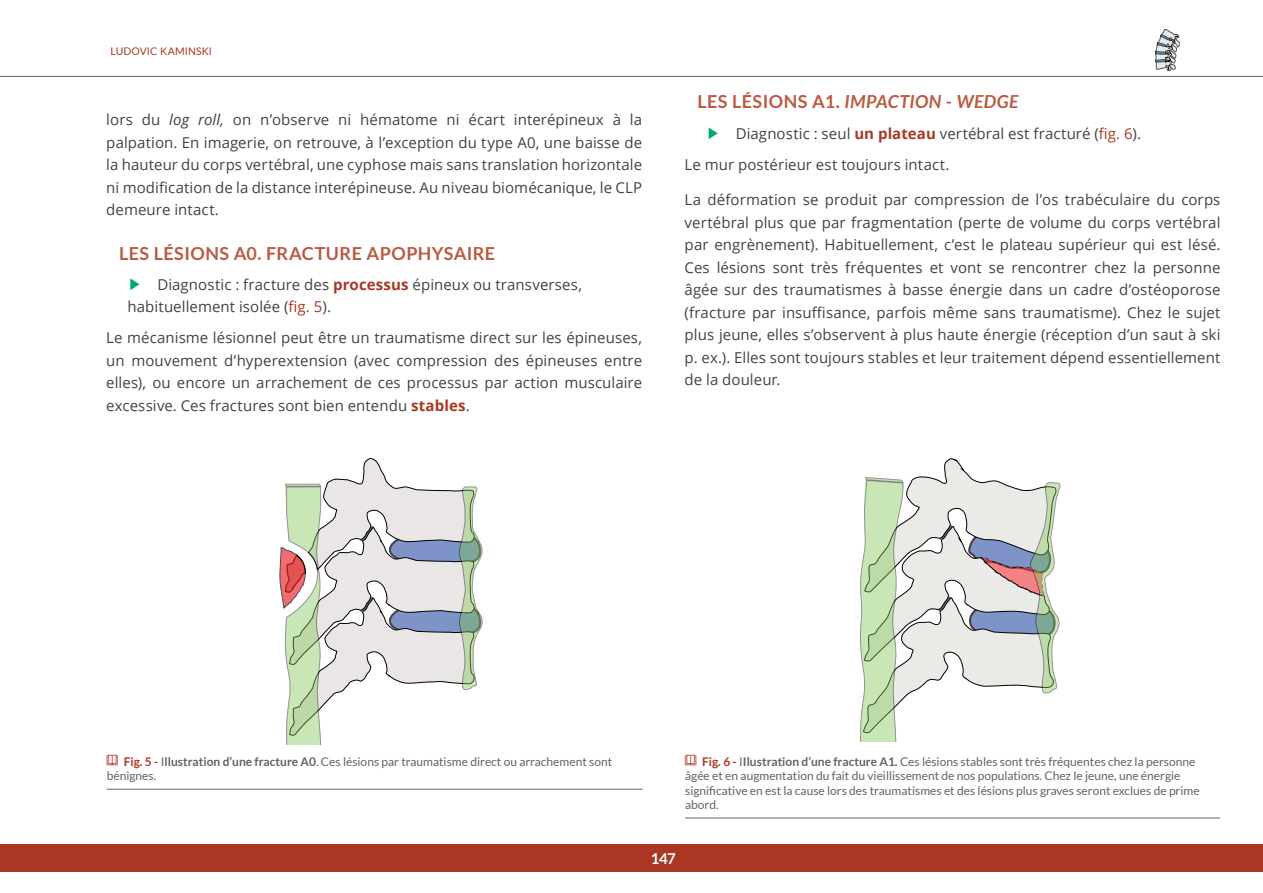
<style>
.page{position:relative;width:1263px;height:893px;background:#fff}
.page>*{position:absolute;margin:0;border:0;box-sizing:border-box;transform-origin:0 0}
.Titre_2{font:700 18px "Lato";letter-spacing:.025em;color:#ba5b43}
.Titre_2-2{font:italic 700 18px "Lato";letter-spacing:.025em;color:#ba5b43}
.CORPS_DE_TEXTE{font:15px/22.5px "Open Sans";letter-spacing:.005em;color:#414243;text-align:justify}
.t1{font:700 15px "Lato";color:#fff}
.t2{font:12px/14.4px "Lato";color:#636366}
.t3{font:10.5px "Lato";letter-spacing:.005em;color:#aa3724}
.s1{font-style:italic}
.s2{font-family:"Adobe Myungjo Std";font-weight:500;color:#00a973}
.s3{font-weight:700;color:#aa3724}
.s4{color:#aa3724}
.s5{font-style:normal}
.s6{font-family:"Holo Lens MDL2 Assets";color:#aa3724}
.s7{font-weight:700}
</style>
<div class="page">
<svg style="left:280px;top:458px;width:202px;height:286px"></svg>
<hr style="left:107px;top:789px;width:536px;height:1px;background:#636366">
<hr style="left:685px;top:818px;width:535px;height:1px;background:#636366">
<svg style="left:860px;top:458px;width:200px;height:283px"></svg>
<div style="left:0;top:844px;width:1263px;height:28px;background:#aa3724"></div>
<hr style="left:0;top:76px;width:1263px;height:1px;background:#636366">
<svg style="left:1155px;top:29px;width:25px;height:41px"></svg>
<p class="t3" style="left:111px;top:45px;width:103px">LUDOVIC KAMINSKI</p>
<p class="CORPS_DE_TEXTE" style="left:106px;top:108px;width:537px">lors du <span class="s1">log roll,</span> on n’observe ni hématome ni écart interépineux à la palpation. En imagerie, on retrouve, à l’exception du type A0, une baisse de la hauteur du corps vertébral, une cyphose mais sans translation horizontale ni modification de la distance interépineuse. Au niveau biomécanique, le CLP demeure intact.</p>
<p class="Titre_2" style="left:119px;top:243px;width:378px">LES LÉSIONS A0. FRACTURE APOPHYSAIRE</p>
<p class="CORPS_DE_TEXTE" style="left:128px;top:273px;width:456px"><span class="s2">▶</span> Diagnostic : fracture des <span class="s3">processus</span> épineux ou transverses, habituellement isolée (<span class="s4">fig. 5</span>).</p>
<p class="CORPS_DE_TEXTE" style="left:106px;top:326px;width:537px">Le mécanisme lésionnel peut être un traumatisme direct sur les épineuses, un mouvement d’hyperextension (avec compression des épineuses entre elles), ou encore un arrachement de ces processus par action musculaire excessive. Ces fractures sont bien entendu <span class="s3">stables</span>.</p>
<p class="Titre_2-2" style="left:697px;top:91px;width:323px"><span class="s5">LES LÉSIONS A1.</span> IMPACTION - WEDGE</p>
<p class="CORPS_DE_TEXTE" style="left:706px;top:122px;width:437px"><span class="s2">▶</span> Diagnostic : seul <span class="s3">un plateau</span> vertébral est fracturé (<span class="s4">fig. 6</span>).</p>
<p class="CORPS_DE_TEXTE" style="left:685px;top:153px;width:266px">Le mur postérieur est toujours intact.</p>
<p class="CORPS_DE_TEXTE" style="left:685px;top:188px;width:537px">La déformation se produit par compression de l’os trabéculaire du corps vertébral plus que par fragmentation (perte de volume du corps vertébral par engrènement). Habituellement, c’est le plateau supérieur qui est lésé.<br>Ces lésions sont très fréquentes et vont se rencontrer chez la personne âgée sur des traumatismes à basse énergie dans un cadre d’ostéoporose (fracture par insuffisance, parfois même sans traumatisme). Chez le sujet plus jeune, elles s’observent à plus haute énergie (réception d’un saut à ski p. ex.). Elles sont toujours stables et leur traitement dépend essentiellement de la douleur.</p>
<p class="t2" style="left:107px;top:754px;width:507px"><span class="s6">/</span> <span class="s3">Fig. 5 -</span> I <span class="s7">llustration d’une fracture A0</span>. Ces lésions par traumatisme direct ou arrachement sont bénignes.</p>
<p class="t2" style="left:685px;top:754px;width:516px"><span class="s6">/</span> <span class="s3">Fig. 6 -</span> I <span class="s7">Ilustration d’une fracture A1.</span> Ces lésions stables sont très fréquentes chez la personne âgée et en augmentation du fait du vieillissement de nos populations. Chez le jeune, une énergie significative en est la cause lors des traumatismes et des lésions plus graves seront exclues de prime abord.</p>
<p class="t1" style="left:651px;top:850px;width:27px">147</p>
</div>
